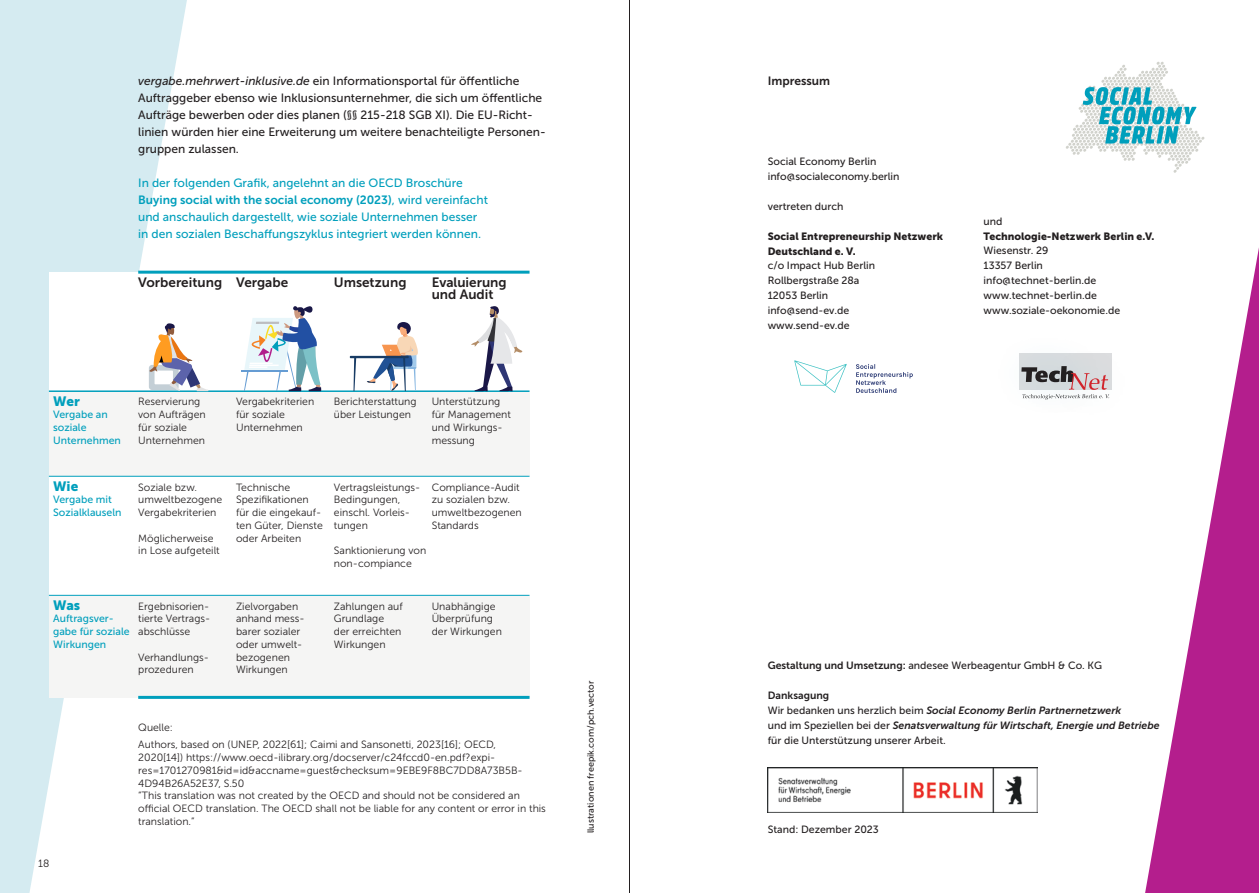
<style>
.page{position:relative;width:1259px;height:893px;background:#fff}
.page>*{position:absolute;margin:0;border:0;box-sizing:border-box;transform-origin:0 0}
.t1{font:13.5px/12.8px "Museo Sans 700";color:#231f20}
.t2{font:13.5px "Museo Sans 900";color:#009fbc}
.t3{font:12px/17px "Museo Sans 500";color:#231f20}
.t4{font:12px/17px "Museo Sans 500";color:#009fbc}
.t5{font:12px "Museo Sans 700";color:#009fbc}
.t6{font:12px "Museo Sans 700";color:#231f20}
.t7{font:10.5px/12.8px "Museo Sans 300";color:#231f20}
.t8{font:10.5px/14.9px "Museo Sans 500";color:#231f20}
.t9{font:italic 10.5px/14.9px "Museo Sans 700";color:#231f20}
.t10{font:10.5px/12.8px "Museo Sans 500";color:#009fbc}
.t11{font:10.5px/14.9px "Museo Sans 900";color:#231f20}
.t12{font:9px "Museo Sans 500";color:#231f20}
.s1{font-style:italic}
.s2{font-family:"Museo Sans 500"}
.s3{font-family:"Museo Sans 700"}
.s4{font-style:normal}
.s5{font-family:"Museo Sans 500";font-style:normal}
</style>
<div class="page">
<svg style="left:0;top:0;width:187px;height:893px;fill:#d5ebf1"></svg>
<svg style="left:1145px;top:247px;width:114px;height:646px"></svg>
<div style="left:49px;top:391px;width:480px;height:306px;background:#f5f5f4"></div>
<div style="left:49px;top:476px;width:480px;height:119px;background:#fff"></div>
<div style="left:49px;top:272px;width:480px;height:119px;background:#fff"></div>
<svg style="left:1066px;top:61px;width:139px;height:112px"></svg>
<svg style="left:767px;top:767px;width:271px;height:46px"></svg>
<img style="left:767px;top:767px;width:270px;height:45px">
<hr style="left:49px;top:390px;width:480px;height:2px;background:#009fbc">
<hr style="left:138px;top:271px;width:391px;height:3px;background:#009fbc">
<hr style="left:49px;top:476px;width:480px;height:1px;background:#009fbc">
<hr style="left:49px;top:595px;width:480px;height:1px;background:#009fbc">
<hr style="left:138px;top:696px;width:391px;height:3px;background:#009fbc">
<hr style="left:241px;top:370px;width:47px;height:1px;background:#659cd3">
<svg style="left:244px;top:306px;width:77px;height:85px"></svg>
<svg style="left:353px;top:358px;width:3px;height:33px"></svg>
<hr style="left:350px;top:356px;width:59px;height:2px;background:#183b64">
<svg style="left:367px;top:322px;width:52px;height:69px"></svg>
<svg style="left:471px;top:306px;width:51px;height:85px"></svg>
<svg style="left:149px;top:323px;width:60px;height:68px"></svg>
<div style="left:988px;top:331px;width:120px;height:88px;background:#009fbc;opacity:.25"></div>
<div style="left:1037px;top:339px;width:103px;height:86px;background:#009fbc;opacity:.25"></div>
<svg style="left:1021px;top:366px;width:88px;height:34px"></svg>
<svg style="left:794px;top:360px;width:52px;height:33px"></svg>
<svg style="left:856px;top:364px;width:57px;height:29px"></svg>
<hr style="left:629px;top:0;width:1px;height:893px;background:#231f20">
<p class="t3" style="left:138px;top:72px;width:409px"><span class="s1">vergabe.mehrwert-inklusive.de</span> ein Informationsportal für öffentliche Auftraggeber ebenso wie Inklusionsunternehmer, die sich um öffentliche Aufträge bewerben oder dies planen (§§ 215-218 SGB XI). Die EU-Richt&shy;linien würden hier eine Erweiterung um weitere benachteiligte Personen&shy;gruppen zulassen.</p>
<p class="t4" style="left:138px;top:175px;width:326px">In der folgenden Grafik, angelehnt an die OECD Broschüre</p>
<p class="t5" style="left:138px;top:193px;width:351px">Buying social with the social economy (2023)<span class="s2">, wird vereinfacht</span></p>
<p class="t4" style="left:138px;top:209px;width:344px">und anschaulich dargestellt, wie soziale Unternehmen besser in den sozialen Beschaffungszyklus integriert werden können.</p>
<p class="t1" style="left:138px;top:275px;width:85px">Vorbereitung</p>
<p class="t1" style="left:236px;top:275px;width:54px">Vergabe</p>
<p class="t1" style="left:334px;top:275px;width:74px">Umsetzung</p>
<p class="t1" style="left:432px;top:275px;width:76px">Evaluierung und Audit</p>
<p class="t2" style="left:53px;top:393px;width:28px">Wer</p>
<p class="t10" style="left:53px;top:408px;width:69px">Vergabe an soziale<br>Unternehmen</p>
<p class="t2" style="left:53px;top:478px;width:27px">Wie</p>
<p class="t10" style="left:53px;top:493px;width:70px">Vergabe mit<br>Sozialklauseln</p>
<p class="t7" style="left:138px;top:396px;width:69px">Reservierung von Aufträgen für soziale<br>Unternehmen</p>
<p class="t7" style="left:138px;top:481px;width:85px">Soziale bzw. umweltbezogene<br>Vergabekriterien</p>
<p class="t7" style="left:138px;top:532px;width:83px">Möglicherweise in Lose aufgeteilt</p>
<p class="t2" style="left:53px;top:597px;width:29px">Was</p>
<p class="t10" style="left:53px;top:612px;width:78px">Auftragsver&shy;gabe für soziale<br>Wirkungen</p>
<p class="t7" style="left:138px;top:600px;width:74px;text-align:justify">Ergebnisorien&shy;tierte Vertrags&shy;abschlüsse</p>
<p class="t7" style="left:138px;top:651px;width:72px">Verhandlungs&shy;prozeduren</p>
<p class="t7" style="left:236px;top:396px;width:80px">Vergabekriterien für soziale<br>Unternehmen</p>
<p class="t7" style="left:334px;top:396px;width:84px">Berichterstattung über Leistungen</p>
<p class="t7" style="left:432px;top:396px;width:81px">Unterstützung für Management und Wirkungs&shy;messung</p>
<p class="t7" style="left:236px;top:481px;width:88px">Technische<br>Spezifikationen für die eingekauf&shy;ten Güter, Dienste oder Arbeiten</p>
<p class="t7" style="left:236px;top:600px;width:70px">Zielvorgaben anhand mess&shy;barer sozialer oder umwelt&shy;bezogenen<br>Wirkungen</p>
<p class="t7" style="left:432px;top:481px;width:92px">Compliance-Audit zu sozialen bzw. umweltbezogenen<br>Standards</p>
<p class="t7" style="left:334px;top:481px;width:88px">Vertragsleistungs-<br>Bedingungen, einschl. Vorleis&shy;tungen</p>
<p class="t7" style="left:334px;top:544px;width:94px">Sanktionierung von non-compiance</p>
<p class="t7" style="left:334px;top:600px;width:70px">Zahlungen auf<br>Grundlage<br>der erreichten<br>Wirkungen</p>
<p class="t7" style="left:432px;top:600px;width:72px">Unabhängige<br>Überprüfung der Wirkungen</p>
<p class="t7" style="left:38px;top:857px;width:13px">18</p>
<p class="t7" style="left:138px;top:719px;width:359px;line-height:17px">Quelle:<br>Authors, based on (UNEP, 2022[61]; Caimi and Sansonetti, 2023[16]; OECD,</p>
<p class="t7" style="left:138px;top:751px;width:409px">2020[14]) https://www.oecd-ilibrary.org/docserver/c24fccd0-en.pdf?expi&shy;res=1701270981&amp;id=id&amp;accname=guest&amp;checksum=9EBE9F8BC7DD8A73B5B-4D94B26A52E37, S.50<br>“This translation was not created by the OECD and should not be considered an official OECD translation. The OECD shall not be liable for any content or error in this translation.”</p>
<p class="t12" style="left:585px;top:833px;width:154px;rotate:-90deg">llustrationen freepik.com/pch.vector</p>
<p class="t6" style="left:767px;top:74px;width:64px">Impressum</p>
<p class="t8" style="left:767px;top:154px;width:133px">Social Economy Berlin info@socialeconomy.berlin</p>
<p class="t8" style="left:767px;top:199px;width:77px">vertreten durch</p>
<p class="t11" style="left:767px;top:228px;width:177px">Social Entrepreneurship Netzwerk<br>Deutschland e. V.</p>
<p class="t8" style="left:767px;top:258px;width:109px">c/o Impact Hub Berlin<br>Rollbergstraße 28a<br>12053 Berlin info@send-ev.de www.send-ev.de</p>
<p class="t8" style="left:983px;top:214px;width:20px">und</p>
<p class="t11" style="left:983px;top:228px;width:172px">Technologie-Netzwerk Berlin e.V.</p>
<p class="t8" style="left:983px;top:243px;width:138px">Wiesenstr. 29<br>13357 Berlin info@technet-berlin.de www.technet-berlin.de www.soziale-oekonomie.de</p>
<p class="t8" style="left:767px;top:658px;width:336px"><span class="s3">Gestaltung und Umsetzung:</span> andesee Werbeagentur GmbH &amp; Co. KG</p>
<p class="t9" style="left:767px;top:688px;width:393px"><span class="s4">Danksagung<br></span><span class="s5">Wir bedanken uns herzlich beim</span> Social Economy Berlin Partnernetzwerk<br><span class="s5">und im Speziellen bei der</span> Senatsverwaltung für Wirtschaft, Energie und Betriebe</p>
<p class="t8" style="left:767px;top:732px;width:180px">für die Unterstützung unserer Arbeit.</p>
<p class="t8" style="left:767px;top:822px;width:113px">Stand: Dezember 2023</p>
</div>
